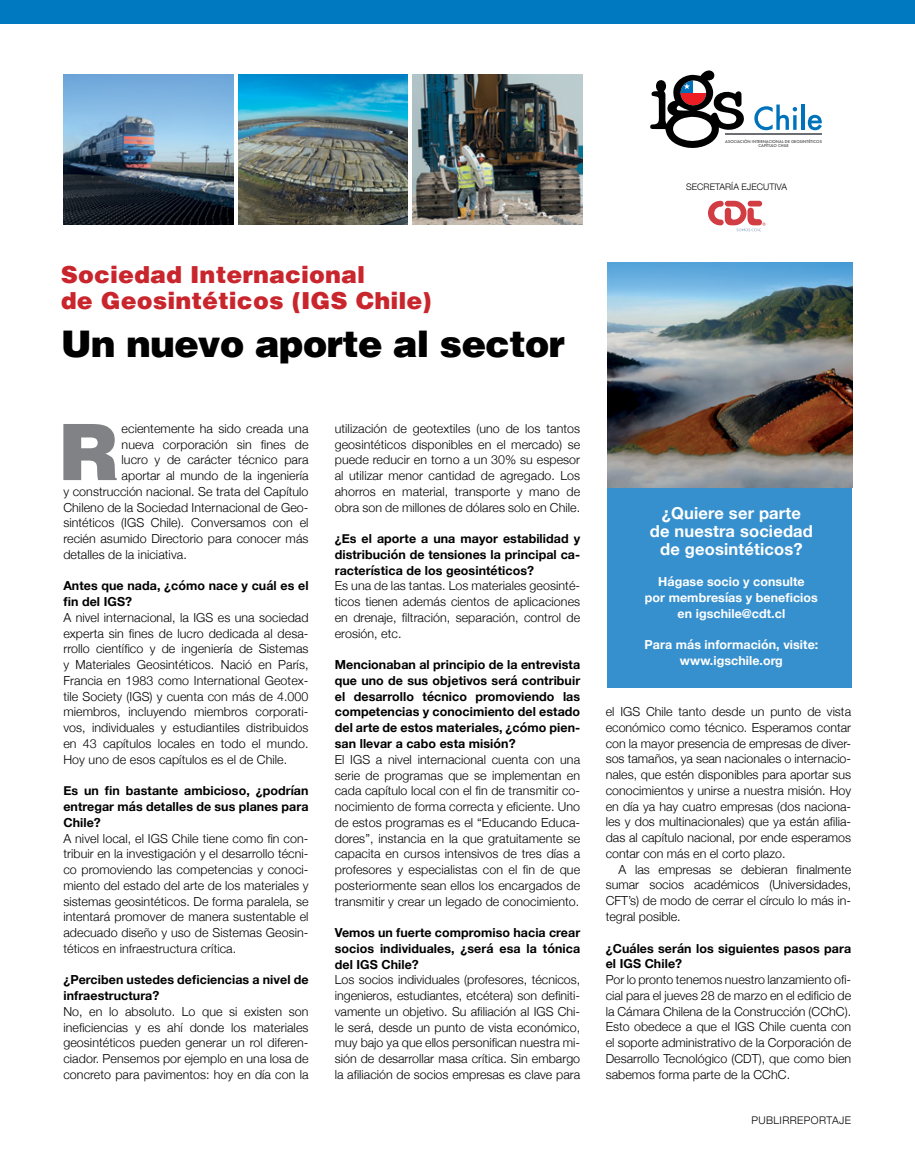
<style>
.page{position:relative;width:915px;height:1170px;background:#fff}
.page>*{position:absolute;margin:0;border:0;box-sizing:border-box;transform-origin:0 0}
.t1{font:900 79.2px "Helvetica";color:#808285}
.t2{font:900 37.5px "Helvetica";letter-spacing:-.03em;color:#000}
.t3{font:900 24px/26.5px "Helvetica";color:#c9252c}
.t4{font:700 16.5px/18px "Helvetica Neue";letter-spacing:.01em;color:#fff;text-align:center}
.t5{font:300 12.45px/15.8px "Helvetica Neue";letter-spacing:.005em;color:#000;text-align:justify}
.t6{font:700 12.45px/15.8px "Helvetica Neue";letter-spacing:.005em;color:#000;text-align:justify}
.t7{font:700 12.45px/15.8px "Helvetica Neue";letter-spacing:.005em;color:#fff;text-align:center}
.t8{font:300 10.5px "Helvetica Neue";letter-spacing:.04em;color:#000}
.t9{font:300 9px "Helvetica Neue";letter-spacing:.005em;color:#000}
.t10{font:500 3.9px/4.7px "Futura";color:#414042;text-align:center}
</style>
<div class="page">
<div style="left:607px;top:262px;width:244px;height:426px;background:#3690ce"></div>
<img style="left:607px;top:262px;width:244px;height:225px">
<div style="left:0;top:0;width:914px;height:24px;background:#0079c1"></div>
<svg style="left:754px;top:104px;width:42px;height:26px"></svg>
<hr style="left:800px;top:104px;width:3px;height:26px;background:#0072bc">
<svg style="left:807px;top:115px;width:14px;height:15px"></svg>
<svg style="left:650px;top:70px;width:94px;height:78px"></svg>
<hr style="left:725px;top:133px;width:96px;height:1px;background:#6d6e71">
<svg style="left:708px;top:201px;width:57px;height:30px"></svg>
<div style="left:747px;top:201px;width:14px;height:5px;background:#d23d44;border-radius:3px"></div>
<img style="left:64px;top:75px;width:169px;height:149px">
<img style="left:238px;top:75px;width:170px;height:149px">
<img style="left:412px;top:75px;width:170px;height:149px">
<p class="t10" style="left:725px;top:139px;width:98px">ASOCIACIÓN INTERNACIONAL DE GEOSINTÉTICOS<br>CAPÍTULO CHILE</p>
<p class="t9" style="left:686px;top:180px;width:101px">Sec retaría Ejecutiva</p>
<h3 class="t3" style="left:61px;top:261px;width:372px">Sociedad Internacional<br>de Geosintéticos (IGS Chile)</h3>
<h2 class="t2" style="left:61px;top:321px;width:506px">Un nuevo aporte al sector</h2>
<h1 class="t1" style="left:58px;top:404px;width:63px">R</h1>
<p class="t5" style="left:122px;top:419px;width:188px">ecientemente ha sido creada una</p>
<p class="t5" style="left:122px;top:435px;width:188px">nueva corporación sin fines de</p>
<p class="t5" style="left:122px;top:451px;width:188px">lucro y de carácter técnico para</p>
<p class="t5" style="left:122px;top:467px;width:188px">aportar al mundo de la ingeniería</p>
<p class="t5" style="left:63px;top:482px;width:246px">y construcción nacional. Se trata del Capítulo</p>
<p class="t5" style="left:63px;top:498px;width:246px">Chileno de la Sociedad Internacional de Geo-</p>
<p class="t5" style="left:63px;top:514px;width:246px">sintéticos (IGS Chile). Conversamos con el</p>
<p class="t5" style="left:63px;top:530px;width:246px">recién asumido Directorio para conocer más</p>
<p class="t5" style="left:63px;top:545px;width:125px">detalles de la iniciativa.</p>
<p class="t6" style="left:63px;top:578px;width:246px">Antes que nada, ¿cómo nace y cuál es el fin del IGS?</p>
<p class="t5" style="left:63px;top:608px;width:246px">A nivel internacional, la IGS es una sociedad experta sin fines de lucro dedicada al desa&shy;rrollo científico y de ingeniería de Sistemas y Materiales Geosintéticos. Nació en París, Francia en 1983 como International Geotex&shy;tile Society (IGS) y cuenta con más de 4.000 miembros, incluyendo miembros corporati&shy;vos, individuales y estudiantiles distribuidos en 43 capítulos locales en todo el mundo.<br>Hoy uno de esos capítulos es el de Chile.</p>
<p class="t6" style="left:63px;top:783px;width:246px">Es un fin bastante ambicioso, ¿podrían entregar más detalles de sus planes para Chile?</p>
<p class="t5" style="left:63px;top:829px;width:246px">A nivel local, el IGS Chile tiene como fin con&shy;tribuir en la investigación y el desarrollo técni&shy;co promoviendo las competencias y conoci&shy;miento del estado del arte de los materiales y sistemas geosintéticos. De forma paralela, se intentará promover de manera sustentable el adecuado diseño y uso de Sistemas Geosin&shy;téticos en infraestructura crítica.</p>
<p class="t6" style="left:63px;top:972px;width:246px">¿Perciben ustedes deficiencias a nivel de infraestructura?</p>
<p class="t5" style="left:63px;top:1002px;width:246px">No, en lo absoluto. Lo que si existen son ineficiencias y es ahí donde los materiales geosintéticos pueden generar un rol diferen&shy;ciador. Pensemos por ejemplo en una losa de concreto para pavimentos: hoy en día con la</p>
<p class="t5" style="left:334px;top:419px;width:247px">utilización de geotextiles (uno de los tantos geosintéticos disponibles en el mercado) se puede reducir en torno a un 30% su espesor al utilizar menor cantidad de agregado. Los ahorros en material, transporte y mano de obra son de millones de dólares solo en Chile.</p>
<p class="t6" style="left:334px;top:531px;width:247px">¿Es el aporte a una mayor estabilidad y distribución de tensiones la principal ca&shy;racterística de los geosintéticos?</p>
<p class="t5" style="left:334px;top:577px;width:247px">Es una de las tantas. Los materiales geosinté&shy;ticos tienen además cientos de aplicaciones en drenaje, filtración, separación, control de erosión, etc.</p>
<p class="t6" style="left:334px;top:657px;width:247px">Mencionaban al principio de la entrevista que uno de sus objetivos será contribuir el desarrollo técnico promoviendo las competencias y conocimiento del estado del arte de estos materiales, ¿cómo pien&shy;san llevar a cabo esta misión?</p>
<p class="t5" style="left:334px;top:750px;width:247px">El IGS a nivel internacional cuenta con una serie de programas que se implementan en cada capítulo local con el fin de transmitir co&shy;nocimiento de forma correcta y eficiente. Uno de estos programas es el “Educando Educa&shy;dores”, instancia en la que gratuitamente se capacita en cursos intensivos de tres días a profesores y especialistas con el fin de que posteriormente sean ellos los encargados de transmitir y crear un legado de conocimiento.</p>
<p class="t6" style="left:334px;top:925px;width:247px">Vemos un fuerte compromiso hacia crear socios individuales, ¿será esa la tónica del IGS Chile?</p>
<p class="t5" style="left:334px;top:971px;width:247px">Los socios individuales (profesores, técnicos, ingenieros, estudiantes, etcétera) son definiti&shy;vamente un objetivo. Su afiliación al IGS Chi&shy;le será, desde un punto de vista económico, muy bajo ya que ellos personifican nuestra mi&shy;sión de desarrollar masa crítica. Sin embargo la afiliación de socios empresas es clave para</p>
<h3 class="t4" style="left:649px;top:504px;width:165px">¿Quiere ser parte<br>de nuestra sociedad de geosintéticos?</h3>
<p class="t7" style="left:644px;top:574px;width:174px">Hágase socio y consulte<br>por membresías y beneficios en igschile@cdt.cl</p>
<p class="t7" style="left:644px;top:637px;width:175px">Para más información, visite: www.igschile.org</p>
<p class="t5" style="left:605px;top:702px;width:247px">el IGS Chile tanto desde un punto de vista económico como técnico. Esperamos contar con la mayor presencia de empresas de diver&shy;sos tamaños, ya sean nacionales o internacio&shy;nales, que estén disponibles para aportar sus conocimientos y unirse a nuestra misión. Hoy en día ya hay cuatro empresas (dos naciona&shy;les y dos multinacionales) que ya están afilia&shy;das al capítulo nacional, por ende esperamos contar con más en el corto plazo.</p>
<p class="t5" style="left:605px;top:860px;width:247px;text-indent:13px">A las empresas se debieran finalmente sumar socios académicos (Universidades, CFT’s) de modo de cerrar el círculo lo más in&shy;tegral posible.</p>
<p class="t6" style="left:605px;top:940px;width:247px">¿Cuáles serán los siguientes pasos para el IGS Chile?</p>
<p class="t5" style="left:605px;top:970px;width:247px">Por lo pronto tenemos nuestro lanzamiento ofi&shy;cial para el jueves 28 de marzo en el edificio de la Cámara Chilena de la Construcción (CChC).<br>Esto obedece a que el IGS Chile cuenta con el soporte administrativo de la Corporación de Desarrollo Tecnológico (CDT), que como bien sabemos forma parte de la CChC.</p>
<p class="t8" style="left:751px;top:1111px;width:101px">publi rReportaje</p>
</div>
